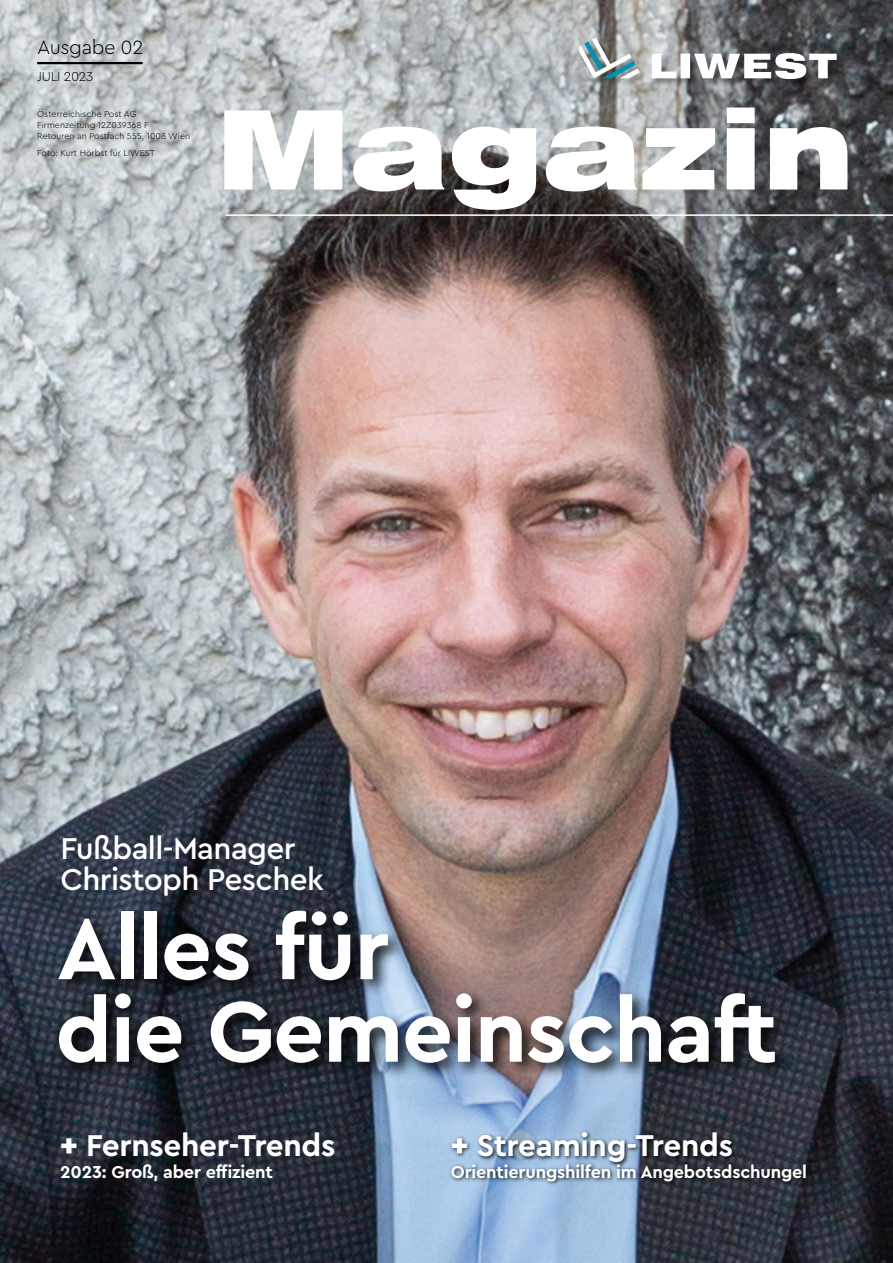
<style>
.page{position:relative;width:893px;height:1263px;background:#fff}
.page>*{position:absolute;margin:0;border:0;box-sizing:border-box;transform-origin:0 0}
.t1{font:900 expanded 109.5px "Swiss 721 BT";color:#fff}
.t2{font:700 90px/82.5px "Cera PRO";letter-spacing:-.015em;color:#fff}
.t3{font:700 31.5px "Cera PRO";letter-spacing:-.01em;color:#fff}
.t4{font:500 31.5px/31.5px "Cera PRO";letter-spacing:-.02em;color:#fff}
.t5{font:300 20.1px "Cera PRO";letter-spacing:-.02em;color:#000}
.t6{font:700 18px "Cera PRO";letter-spacing:-.01em;color:#fff}
.t7{font:300 13.5px "Cera PRO";letter-spacing:-.02em;color:#000}
.t8{font:300 9px/10.8px "Cera PRO";color:#000}
.s1{font-weight:900}
</style>
<div class="page">
<img style="left:0;top:0;width:893px;height:1263px">
<hr style="left:225px;top:214px;width:668px;height:2px;background:#fff">
<hr style="left:37px;top:62px;width:106px;height:2px;background:#000">
<div style="left:54px;top:905px;width:739px;height:176px;background:#000;opacity:.86"></div>
<div style="left:449px;top:1129px;width:362px;height:57px;background:#000;opacity:.86"></div>
<div style="left:579px;top:38px;width:266px;height:49px;background:#000;opacity:.32"></div>
<svg style="left:652px;top:53px;width:185px;height:26px"></svg>
<svg style="left:579px;top:37px;width:61px;height:41px"></svg>
<h3 class="t5" style="left:37px;top:34px;width:108px">Ausgabe 02</h3>
<h3 class="t7" style="left:37px;top:67px;width:58px">JULI 2023</h3>
<p class="t8" style="left:37px;top:109px;width:154px">Österreichische Post AG<br>Firmenzeitung 12Z039368 F<br>Retouren an Postfach 555, 1008 Wien</p>
<p class="t8" style="left:37px;top:147px;width:119px">Foto: Kurt Hörbst für LIWEST</p>
<h1 class="t1" style="left:216px;top:84px;width:640px">Magazin</h1>
<h3 class="t4" style="left:60px;top:831px;width:265px">Fußball-Manager<br>Christoph Peschek</h3>
<h2 class="t2" style="left:55px;top:904px;width:724px">Alles für<br>die Gemeinschaft</h2>
<h3 class="t3" style="left:60px;top:1125px;width:277px"><span class="s1">+</span> Fernseher-Trends</h3>
<h3 class="t6" style="left:60px;top:1160px;width:214px">2023: Groß, aber effizient</h3>
<h3 class="t3" style="left:451px;top:1125px;width:284px"><span class="s1">+</span> Streaming-Trends</h3>
<h3 class="t6" style="left:451px;top:1160px;width:358px">Orientierungshilfen im Angebotsdschungel</h3>
</div>
